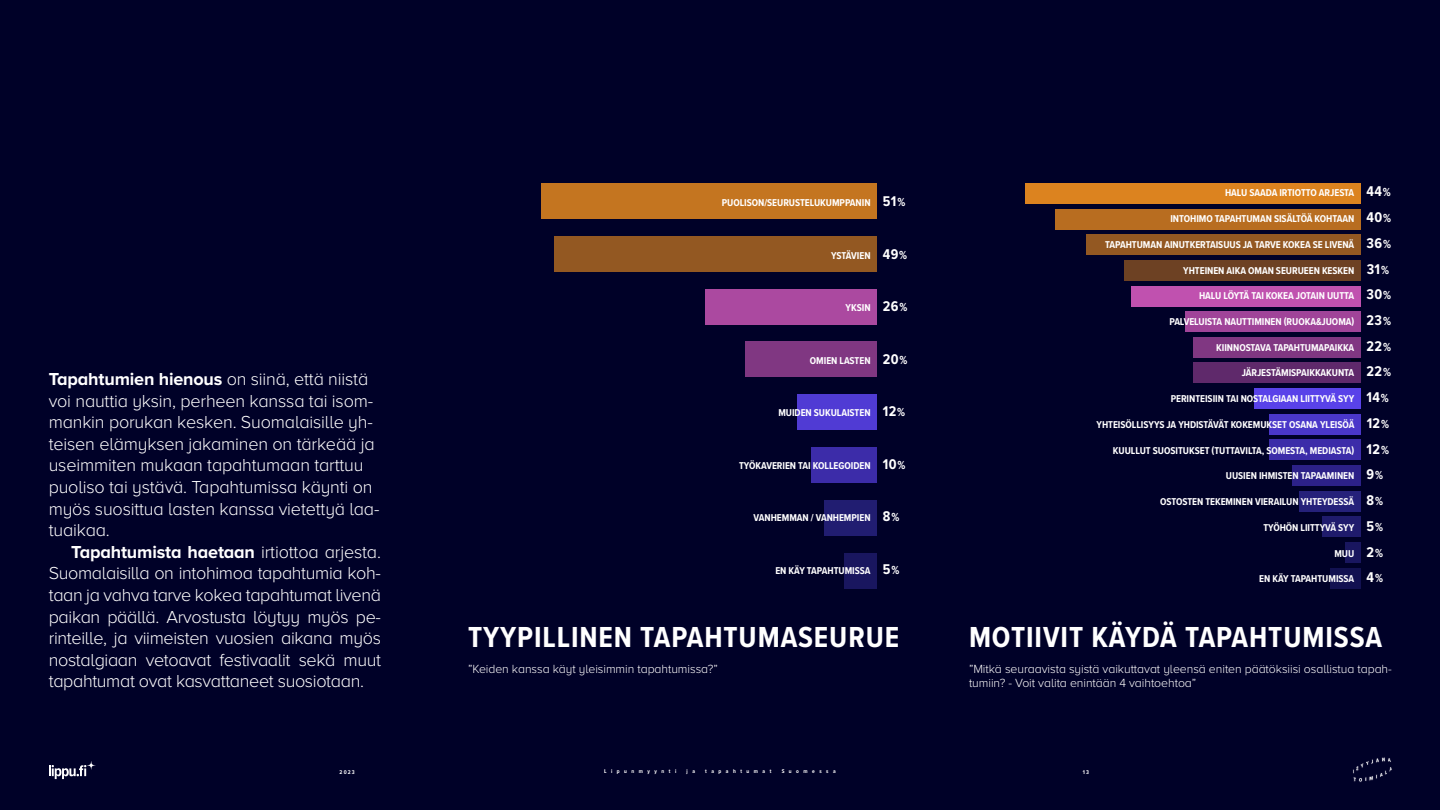
<style>
.page{position:relative;width:1440px;height:810px;background:#000128}
.page>*{position:absolute;margin:0;border:0;box-sizing:border-box;transform-origin:0 0}
.t1{font:700 30px "Proxima Nova Cond";letter-spacing:.03em;color:#fff}
.Leipis_aloitus{font:300 18px/21.6px "Proxima Nova A";letter-spacing:-.01em;color:#fff}
.Leipis_sisennys{font:300 18px/21.6px "Proxima Nova A";letter-spacing:-.02em;color:#fff;text-align:justify}
.t2{font:700 14.62px "Proxima Nova Cond";letter-spacing:.025em;color:#fff}
.t3{font:300 12.23px/14.1px "Proxima Nova A";letter-spacing:-.005em;color:#fff}
.t4{font:700 10.27px "Proxima Nova Cond";letter-spacing:-.005em;color:#fff}
.t5{font:700 5.62px "Proxima Nova Cond";letter-spacing:.8em;color:#fff}
.s1{font-weight:700}
</style>
<div class="page">
<div style="left:844px;top:553px;width:33px;height:35px;background:#19165f"></div>
<div style="left:824px;top:500px;width:53px;height:35px;background:#211d71"></div>
<div style="left:811px;top:447px;width:66px;height:36px;background:#3c2ca9"></div>
<div style="left:798px;top:395px;width:79px;height:35px;background:#503bd4"></div>
<div style="left:745px;top:342px;width:132px;height:35px;background:#803782"></div>
<div style="left:705px;top:289px;width:172px;height:35px;background:#ab49a0"></div>
<div style="left:554px;top:236px;width:323px;height:36px;background:#935822"></div>
<div style="left:541px;top:183px;width:336px;height:36px;background:#c47520"></div>
<div style="left:1330px;top:568px;width:31px;height:20px;background:#121151"></div>
<div style="left:1345px;top:543px;width:16px;height:20px;background:#19165f"></div>
<div style="left:1322px;top:517px;width:39px;height:20px;background:#1f1b6c"></div>
<div style="left:1300px;top:491px;width:61px;height:20px;background:#25217a"></div>
<div style="left:1292px;top:466px;width:69px;height:20px;background:#2c2188"></div>
<div style="left:1269px;top:440px;width:92px;height:20px;background:#3c2ca9"></div>
<div style="left:1269px;top:414px;width:92px;height:20px;background:#4a37c9"></div>
<div style="left:1254px;top:389px;width:107px;height:20px;background:#5942e9"></div>
<div style="left:1193px;top:363px;width:168px;height:20px;background:#5f296b"></div>
<div style="left:1193px;top:337px;width:168px;height:20px;background:#803782"></div>
<div style="left:1185px;top:312px;width:176px;height:20px;background:#a04499"></div>
<div style="left:1132px;top:286px;width:229px;height:20px;background:#c051af"></div>
<div style="left:1124px;top:260px;width:237px;height:20px;background:#6d4123"></div>
<div style="left:1086px;top:235px;width:275px;height:20px;background:#935822"></div>
<div style="left:1055px;top:209px;width:306px;height:20px;background:#b86d20"></div>
<div style="left:1025px;top:183px;width:336px;height:20px;background:#dc831f"></div>
<svg style="left:49px;top:761px;width:46px;height:18px"></svg>
<svg style="left:1353px;top:757px;width:39px;height:25px"></svg>
<p class="Leipis_aloitus" style="left:49px;top:368px;width:332px"><span class="s1">Tapahtumien hienous</span> on siinä, että niistä voi nauttia yksin, perheen kanssa tai isom&shy;mankin porukan kesken. Suomalaisille yh&shy;teisen elämyksen jakaminen on tärkeää ja useimmiten mukaan tapahtumaan tarttuu puoliso tai ystävä. Tapahtumissa käynti on myös suosittua lasten kanssa vietettyä laa&shy;tuaikaa.</p>
<p class="Leipis_sisennys" style="left:49px;top:541px;width:334px;text-indent:22px"><span class="s1">Tapahtumista haetaan</span> irtiottoa arjesta.<br>Suomalaisilla on intohimoa tapahtumia koh&shy;taan ja vahva tarve kokea tapahtumat livenä paikan päällä. Arvostusta löytyy myös pe&shy;rinteille, ja viimeisten vuosien aikana myös nostalgiaan vetoavat festivaalit sekä muut tapahtumat ovat kasvattaneet suosiotaan.</p>
<p class="t4" style="left:722px;top:195px;width:150px">PUOLISON/SEURUSTELUKUMPPANIN</p>
<p class="t2" style="left:883px;top:191px;width:24px">51%</p>
<p class="t4" style="left:831px;top:248px;width:41px">YSTÄVIEN</p>
<p class="t2" style="left:883px;top:243px;width:26px">49%</p>
<p class="t4" style="left:846px;top:300px;width:26px">YKSIN</p>
<p class="t2" style="left:883px;top:296px;width:26px">26%</p>
<p class="t4" style="left:810px;top:353px;width:62px">OMIEN LASTEN</p>
<p class="t2" style="left:883px;top:348px;width:26px">20%</p>
<p class="t4" style="left:778px;top:405px;width:94px">MUIDEN SUKULAISTEN</p>
<p class="t2" style="left:883px;top:401px;width:24px">12%</p>
<p class="t4" style="left:739px;top:458px;width:133px">TYÖKAVERIEN TAI KOLLEGOIDEN</p>
<p class="t2" style="left:883px;top:453px;width:24px">10%</p>
<p class="t4" style="left:754px;top:510px;width:118px">VANHEMMAN / VANHEMPIEN</p>
<p class="t2" style="left:883px;top:505px;width:18px">8%</p>
<p class="t4" style="left:775px;top:563px;width:97px">EN KÄY TAPAHTUMISSA</p>
<p class="t2" style="left:883px;top:558px;width:18px">5%</p>
<p class="t1" style="left:468px;top:615px;width:433px">TYYPILLINEN TAPAHTUMASEURUE</p>
<p class="t3" style="left:468px;top:662px;width:251px">”Keiden kanssa käyt yleisimmin tapahtumissa?”</p>
<p class="t4" style="left:1225px;top:185px;width:131px">HALU SAADA IRTIOTTO ARJESTA</p>
<p class="t2" style="left:1367px;top:181px;width:26px">44 %</p>
<p class="t4" style="left:1170px;top:211px;width:185px">INTOHIMO TAPAHTUMAN SISÄLTÖÄ KOHTAAN</p>
<p class="t2" style="left:1367px;top:206px;width:26px">40%</p>
<p class="t4" style="left:1105px;top:237px;width:251px">TAPAHTUMAN AINUTKERTAISUUS JA TARVE KOKEA SE LIVENÄ</p>
<p class="t2" style="left:1367px;top:232px;width:26px">36%</p>
<p class="t4" style="left:1183px;top:263px;width:173px">YHTEINEN AIKA OMAN SEURUEEN KESKEN</p>
<p class="t2" style="left:1367px;top:258px;width:24px">31%</p>
<p class="t4" style="left:1199px;top:288px;width:157px">HALU LÖYTÄ TAI KOKEA JOTAIN UUTTA</p>
<p class="t2" style="left:1367px;top:284px;width:26px">30%</p>
<p class="t4" style="left:1169px;top:314px;width:186px">PALVELUISTA NAUTTIMINEN (RUOKA&amp;JUOMA)</p>
<p class="t2" style="left:1367px;top:309px;width:26px">23%</p>
<p class="t4" style="left:1216px;top:340px;width:140px">KIINNOSTAVA TAPAHTUMAPAIKKA</p>
<p class="t2" style="left:1367px;top:335px;width:26px">22%</p>
<p class="t4" style="left:1242px;top:365px;width:114px">JÄRJESTÄMISPAIKKAKUNTA</p>
<p class="t2" style="left:1367px;top:361px;width:26px">22%</p>
<p class="t4" style="left:1171px;top:391px;width:185px">PERINTEISIIN TAI NOSTALGIAAN LIITTYVÄ SYY</p>
<p class="t2" style="left:1367px;top:387px;width:24px">14%</p>
<p class="t4" style="left:1097px;top:417px;width:259px">YHTEISÖLLISYYS JA YHDISTÄVÄT KOKEMUKSET OSANA YLEISÖÄ</p>
<p class="t2" style="left:1367px;top:412px;width:24px">12%</p>
<p class="t4" style="left:1113px;top:443px;width:243px">KUULLUT SUOSITUKSET (TUTTAVILTA, SOMESTA, MEDIASTA)</p>
<p class="t2" style="left:1367px;top:438px;width:24px">12%</p>
<p class="t4" style="left:1226px;top:468px;width:130px">UUSIEN IHMISTEN TAPAAMINEN</p>
<p class="t2" style="left:1367px;top:464px;width:18px">9%</p>
<p class="t4" style="left:1160px;top:494px;width:196px">OSTOSTEN TEKEMINEN VIERAILUN YHTEYDESSÄ</p>
<p class="t2" style="left:1367px;top:489px;width:18px">8%</p>
<p class="t4" style="left:1263px;top:520px;width:92px">TYÖHÖN LIITTYVÄ SYY</p>
<p class="t2" style="left:1367px;top:515px;width:18px">5%</p>
<p class="t4" style="left:1334px;top:546px;width:21px">MUU</p>
<p class="t2" style="left:1367px;top:541px;width:18px">2%</p>
<p class="t4" style="left:1259px;top:571px;width:97px">EN KÄY TAPAHTUMISSA</p>
<p class="t2" style="left:1367px;top:567px;width:18px">4%</p>
<p class="t1" style="left:969px;top:615px;width:415px">MOTIIVIT KÄYDÄ TAPAHTUMISSA</p>
<p class="t3" style="left:969px;top:662px;width:424px">”Mitkä seuraavista syistä vaikuttavat yleensä eniten päätöksiisi osallistua tapah&shy;tumiin? - Voit valita enintään 4 vaihtoehtoa”</p>
<p class="t5" style="left:340px;top:768px;width:17px">2023</p>
<p class="t5" style="left:604px;top:767px;width:74px">Lipunmyynti</p>
<p class="t5" style="left:687px;top:767px;width:10px">j a</p>
<p class="t5" style="left:705px;top:767px;width:68px">tapahtumat</p>
<p class="t5" style="left:782px;top:767px;width:56px">Suomessa</p>
<p class="t5" style="left:1083px;top:768px;width:8px">13</p>
</div>
